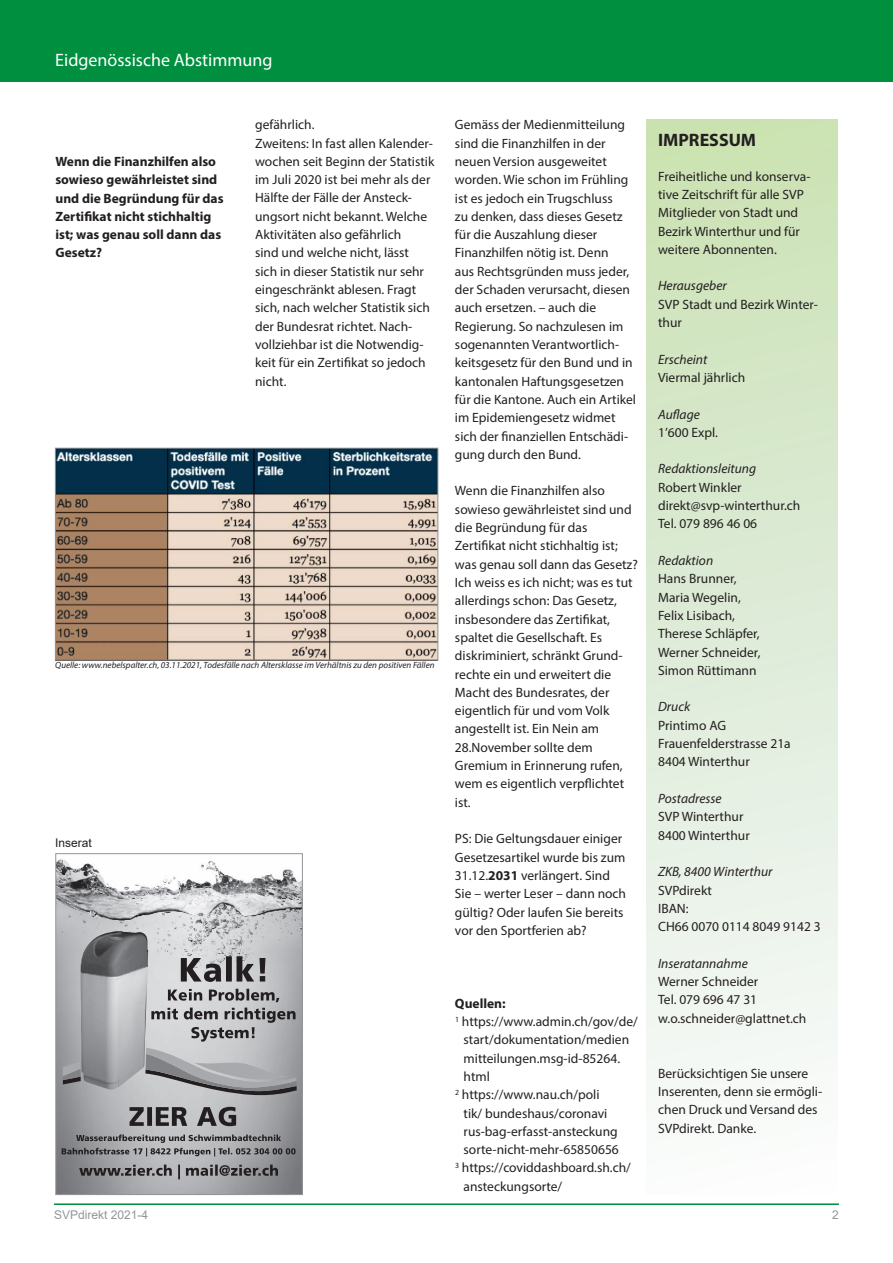
<style>
.page{position:relative;width:893px;height:1263px;background:#fff}
.page>*{position:absolute;margin:0;border:0;box-sizing:border-box;transform-origin:0 0}
.t1{font:18px "Myriad Pro";color:#fff}
.t2{font:700 18px "Myriad Pro";color:#231f20}
.t3{font:13.5px/18.3px "Myriad Pro";color:#231f20}
.t4{font:700 13.5px/18.3px "Myriad Pro";color:#231f20}
.t5{font:italic 13.5px "Myriad Pro";color:#231f20}
.t6{font:12px "Arial";color:#939598}
.t7{font:12px "Arial";color:#231f20}
.t8{font:italic 9px "Myriad Pro";color:#231f20}
.s1{font-weight:700}
</style>
<div class="page">
<div style="left:646px;top:119px;width:192px;height:1076px;background:linear-gradient(to bottom,#c8e0b3,#fafbff)"></div>
<img style="left:57px;top:859px;width:244px;height:334px">
<svg style="left:181px;top:956px;width:84px;height:26px;background:#7f7d7f"></svg>
<svg style="left:151px;top:989px;width:145px;height:52px;background:#a7a7a9"></svg>
<svg style="left:130px;top:1107px;width:106px;height:19px;background:#716f71"></svg>
<svg style="left:62px;top:1134px;width:234px;height:22px;background:#89898b"></svg>
<svg style="left:79px;top:1164px;width:199px;height:15px;background:#7e7e80"></svg>
<svg style="left:63px;top:1048px;width:234px;height:47px;background:#a3a3a6"></svg>
<img style="left:81px;top:931px;width:67px;height:159px">
<div style="left:55px;top:853px;width:248px;height:342px;border:1px solid #939598"></div>
<img style="left:57px;top:450px;width:379px;height:208px">
<div style="left:55px;top:448px;width:383px;height:212px;border:1px solid #939598"></div>
<hr style="left:54px;top:1203px;width:785px;height:2px;background:#008d3f">
<div style="left:0;top:0;width:893px;height:82px;background:#008f3f"></div>
<h1 class="t1" style="left:55px;top:49px;width:219px">Eidgenössische Abstimmung</h1>
<p class="t3" style="left:255px;top:115px;width:181px">gefährlich.<br>Zweitens: In fast allen Kalender&shy;wochen seit Beginn der Statistik im Juli 2020 ist bei mehr als der<br>Hälfte der Fälle der Ansteck&shy;ungsort nicht bekannt. Welche<br>Aktivitäten also gefährlich<br>sind und welche nicht, lässt sich in dieser Statistik nur sehr eingeschränkt ablesen. Fragt sich, nach welcher Statistik sich der Bundesrat richtet. Nach&shy;vollziehbar ist die Notwendig&shy;keit für ein Zertifikat so jedoch nicht.</p>
<p class="t3" style="left:455px;top:115px;width:183px">Gemäss der Medienmitteilung sind die Finanzhilfen in der neuen Version ausgeweitet worden. Wie schon im Frühling ist es jedoch ein Trugschluss<br>zu denken, dass dieses Gesetz für die Auszahlung dieser<br>Finanzhilfen nötig ist. Denn<br>aus Rechtsgründen muss jeder, der Schaden verursacht, diesen auch ersetzen. – auch die<br>Regierung. So nachzulesen im sogenannten Verantwortlich&shy;keitsgesetz für den Bund und in kantonalen Haftungsgesetzen für die Kantone. Auch ein Artikel im Epidemiengesetz widmet sich der finanziellen Entschädi&shy;gung durch den Bund.</p>
<p class="t3" style="left:455px;top:482px;width:184px">Wenn die Finanzhilfen also sowieso gewährleistet sind und die Begründung für das<br>Zertifikat nicht stichhaltig ist; was genau soll dann das Gesetz?<br>Ich weiss es ich nicht; was es tut allerdings schon: Das Gesetz, insbesondere das Zertifikat, spaltet die Gesellschaft. Es diskriminiert, schränkt Grund&shy;rechte ein und erweitert die<br>Macht des Bundesrates, der eigentlich für und vom Volk angestellt ist. Ein Nein am<br>28.November sollte dem<br>Gremium in Erinnerung rufen, wem es eigentlich verpflichtet ist.</p>
<p class="t3" style="left:455px;top:829px;width:173px">PS: Die Geltungsdauer einiger<br>Gesetzesartikel wurde bis zum<br>31.12.<span class="s1">2031</span> verlängert. Sind<br>Sie – werter Leser – dann noch gültig? Oder laufen Sie bereits vor den Sportferien ab?</p>
<p class="t4" style="left:55px;top:152px;width:170px">Wenn die Finanzhilfen also sowieso gewährleistet sind und die Begründung für das<br>Zertifikat nicht stichhaltig ist; was genau soll dann das<br>Gesetz?</p>
<p class="t8" style="left:55px;top:659px;width:381px">Quelle: www.nebelspalter.ch, 03.11.2021, Todesfälle nach Altersklasse im Verhältnis zu den positiven Fällen</p>
<p class="t7" style="left:55px;top:835px;width:38px">Inserat</p>
<p class="t4" style="left:455px;top:994px;width:52px">Quellen:</p>
<p class="t3" style="left:455px;top:1012px;width:184px"><sup>1</sup> https://www.admin.ch/gov/de/</p>
<p class="t3" style="left:464px;top:1030px;width:167px">start/dokumentation/medien</p>
<p class="t3" style="left:464px;top:1049px;width:158px">mitteilungen.msg-id-85264.</p>
<p class="t3" style="left:464px;top:1067px;width:28px">html</p>
<p class="t3" style="left:455px;top:1085px;width:146px"><sup>2</sup> https://www.nau.ch/poli</p>
<p class="t3" style="left:464px;top:1103px;width:145px">tik/ bundeshaus/coronavi</p>
<p class="t3" style="left:464px;top:1122px;width:156px">rus-bag-erfasst-ansteckung</p>
<p class="t3" style="left:464px;top:1140px;width:157px">sorte-nicht-mehr-65850656</p>
<p class="t3" style="left:455px;top:1158px;width:177px"><sup>3</sup> https://coviddashboard.sh.ch/</p>
<p class="t3" style="left:464px;top:1177px;width:100px">ansteckungsorte/</p>
<h1 class="t2" style="left:658px;top:128px;width:100px">IMPRESSUM</h1>
<p class="t3" style="left:658px;top:167px;width:154px">Freiheitliche und konserva&shy;tive Zeitschrift für alle SVP<br>Mitglieder von Stadt und<br>Bezirk Winterthur und für weitere Abonnenten.</p>
<p class="t5" style="left:658px;top:278px;width:70px">Herausgeber</p>
<p class="t3" style="left:658px;top:295px;width:161px">SVP Stadt und Bezirk Winter&shy;thur</p>
<p class="t5" style="left:658px;top:351px;width:51px">Erscheint</p>
<p class="t3" style="left:658px;top:368px;width:89px">Viermal jährlich</p>
<p class="t5" style="left:658px;top:406px;width:43px">Auflage</p>
<p class="t3" style="left:658px;top:423px;width:61px">1’600 Expl.</p>
<p class="t5" style="left:658px;top:461px;width:99px">Redaktionsleitung</p>
<p class="t3" style="left:658px;top:478px;width:144px">Robert Winkler direkt@svp-winterthur.ch<br>Tel. 079 896 46 06</p>
<p class="t5" style="left:658px;top:552px;width:57px">Redaktion</p>
<p class="t3" style="left:658px;top:569px;width:104px">Hans Brunner,<br>Maria Wegelin,<br>Felix Lisibach,<br>Therese Schläpfer,<br>Werner Schneider,<br>Simon Rüttimann</p>
<p class="t5" style="left:658px;top:699px;width:34px">Druck</p>
<p class="t3" style="left:658px;top:716px;width:134px">Printimo AG<br>Frauenfelderstrasse 21a<br>8404 Winterthur</p>
<p class="t5" style="left:658px;top:790px;width:65px">Postadresse</p>
<p class="t3" style="left:658px;top:807px;width:93px">SVP Winterthur<br>8400 Winterthur</p>
<p class="t5" style="left:658px;top:863px;width:116px">ZKB, 8400 Winterthur</p>
<p class="t3" style="left:658px;top:881px;width:164px">SVPdirekt<br>IBAN:<br>CH66 0070 0114 8049 9142 3</p>
<p class="t5" style="left:658px;top:955px;width:91px">Inseratannahme</p>
<p class="t3" style="left:658px;top:972px;width:150px">Werner Schneider<br>Tel. 079 696 47 31 w.o.schneider@glattnet.ch</p>
<p class="t3" style="left:658px;top:1064px;width:166px">Berücksichtigen Sie unsere<br>Inserenten, denn sie ermögli&shy;chen Druck und Versand des<br>SVPdirekt. Danke.</p>
<p class="t6" style="left:54px;top:1207px;width:96px">SVPdirekt 2021-4</p>
<p class="t6" style="left:832px;top:1207px;width:8px">2</p>
</div>
